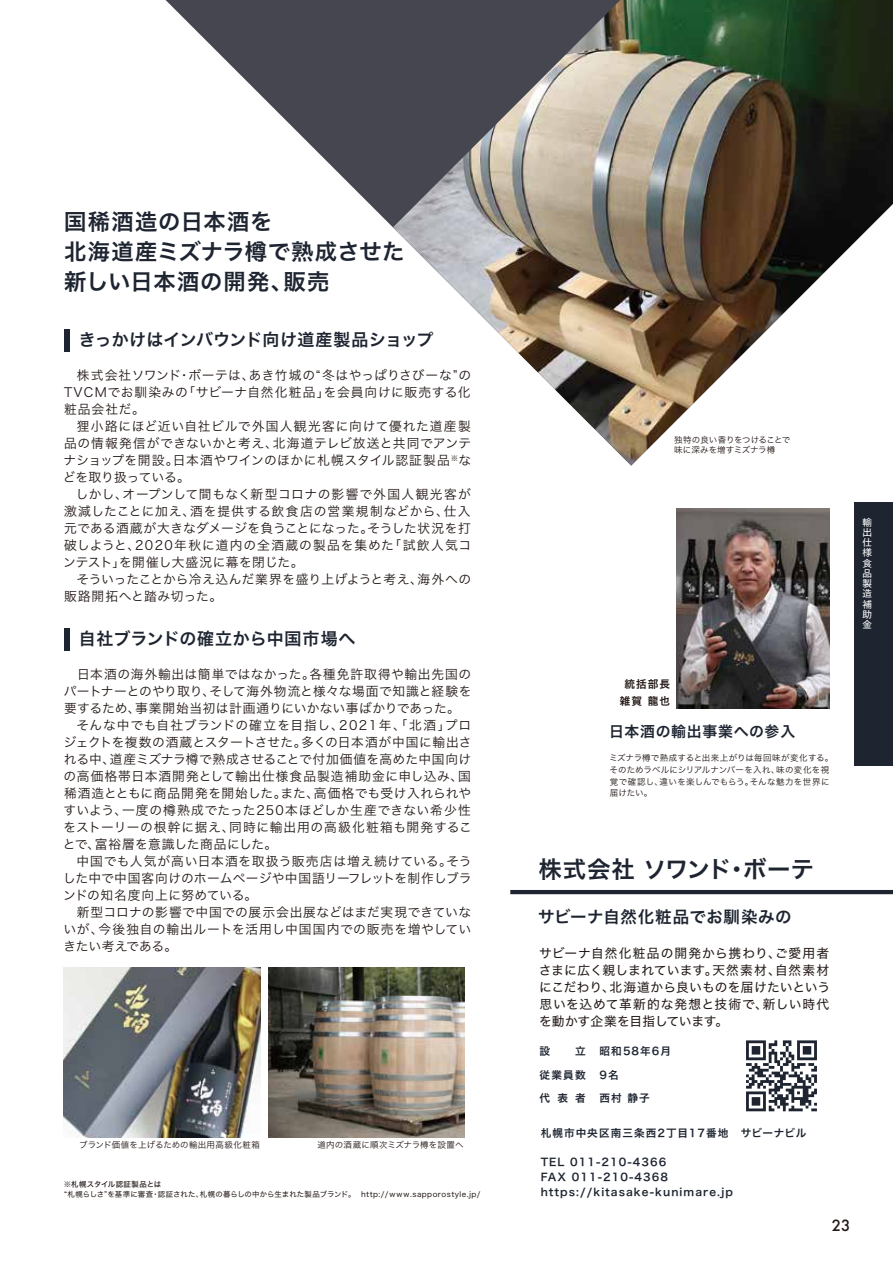
<style>
.page{position:relative;width:893px;height:1263px;background:#fff}
.page>*{position:absolute;margin:0;border:0;box-sizing:border-box;transform-origin:0 0}
.t1{font:23.4px "Hiragino Sans W6";letter-spacing:.02em;color:#1e2531}
.t2{font:22.35px/29.7px "Hiragino Sans W6";letter-spacing:.03em;color:#1e2531}
.t3{font:16.95px "Hiragino Sans W6";letter-spacing:.01em;color:#1e2531}
.t4{font:16.5px "Hiragino Sans W6";letter-spacing:.03em;color:#1e2531}
.t5{font:500 15px "Futura";color:#221815}
.t6{font:14.85px "Hiragino Sans W6";letter-spacing:.045em;color:#1e2531}
.t7{font:12.75px/17px "Hiragino Sans W3";letter-spacing:.04em;color:#221815;text-align:justify}
.t8{font:12.75px/17px "Hiragino Sans W3";letter-spacing:.015em;color:#221815}
.t9{font:12.75px/17px "Hiragino Sans W4";letter-spacing:.025em;color:#221815;text-align:justify}
.t10{font:12.75px "Hiragino Sans W3";letter-spacing:.065em;color:#221815}
.t11{font:12.75px "Hiragino Sans W3";letter-spacing:.01em;color:#221815}
.t12{font:12.75px "Hiragino Sans W3";letter-spacing:.06em;color:#221815}
.t13{font:12.75px "Hiragino Sans W3";letter-spacing:.07em;color:#221815}
.t14{font:12.75px "Hiragino Sans W3";letter-spacing:-.005em;color:#221815}
.t15{font:10.65px/23.4px "Hiragino Sans W6";letter-spacing:.1em;color:#1e2531}
.t16{font:10.65px/17px "Hiragino Sans W6";letter-spacing:.1em;color:#221815;text-align:center}
.t17{font:9.6px/10.2px "Gothic MB101 Pro";color:#fff;text-align:justify}
.t18{font:8.55px/11.7px "Hiragino Sans W3";letter-spacing:.02em;color:#221815}
.t19{font:8.55px/10.6px "Hiragino Sans W3";letter-spacing:-.005em;color:#221815}
.t20{font:7.5px "Hiragino Sans W4";letter-spacing:.03em;color:#221815}
.t21{font:7.5px "Hiragino Sans W5";letter-spacing:.02em;color:#221815}
</style>
<div class="page">
<div style="left:855px;top:502px;width:38px;height:263px;background:#1e2531"></div>
<svg style="left:165px;top:0;width:228px;height:228px"></svg>
<img style="left:393px;top:0;width:500px;height:466px">
<img style="left:64px;top:967px;width:196px;height:170px">
<img style="left:269px;top:967px;width:196px;height:170px">
<img style="left:676px;top:508px;width:153px;height:200px">
<div style="left:64px;top:329px;width:5px;height:23px;background:#1e2531"></div>
<div style="left:64px;top:628px;width:5px;height:23px;background:#1e2531"></div>
<hr style="left:510px;top:890px;width:383px;height:4px;background:#1e2531">
<svg style="left:746px;top:1040px;width:71px;height:71px"></svg>
<h2 class="t2" style="left:64px;top:206px;width:342px">国稀酒造の日本酒を<br>北海道産ミズナラ樽で熟成させた新しい日本酒の開発、販売</h2>
<h3 class="t3" style="left:79px;top:324px;width:356px">きっかけはインバウンド向け道産製品ショップ</h3>
<p class="t7" style="left:64px;top:366px;width:409px;text-indent:13px">株式会社ソワンド・ボーテは、あき竹城の“冬はやっぱりさびーな”のTVCMでお馴染みの「サビーナ自然化粧品」を会員向けに販売する化粧品会社だ。</p>
<p class="t7" style="left:63px;top:417px;width:410px;text-indent:14px">狸小路にほど近い自社ビルで外国人観光客に向けて優れた道産製品の情報発信ができないかと考え、北海道テレビ放送と共同でアンテナショップを開設。日本酒やワインのほかに札幌スタイル認証製品<sup>※</sup>などを取り扱っている。</p>
<p class="t7" style="left:63px;top:485px;width:410px;text-indent:13px">しかし、オープンして間もなく新型コロナの影響で外国人観光客が激減したことに加え、酒を提供する飲食店の営業規制などから、仕入元である酒蔵が大きなダメージを負うことになった。そうした状況を打破しようと、2020年秋に道内の全酒蔵の製品を集めた「試飲人気コンテスト」を開催し大盛況に幕を閉じた。</p>
<p class="t8" style="left:64px;top:570px;width:409px;text-indent:12px">そういったことから冷え込んだ業界を盛り上げようと考え、海外への販路開拓へと踏み切った。</p>
<h3 class="t3" style="left:79px;top:623px;width:278px">自社ブランドの確立から中国市場へ</h3>
<p class="t7" style="left:64px;top:665px;width:409px">　日本酒の海外輸出は簡単ではなかった。各種免許取得や輸出先国の</p>
<p class="t8" style="left:64px;top:682px;width:409px">パートナーとのやり取り、そして海外物流と様々な場面で知識と経験を</p>
<p class="t7" style="left:64px;top:699px;width:398px">要するため、事業開始当初は計画通りにいかない事ばかりであった。</p>
<p class="t10" style="left:76px;top:714px;width:396px">そんな中でも自社ブランドの確立を目指し、2021年、「北酒」プロ</p>
<p class="t11" style="left:63px;top:731px;width:410px">ジェクトを複数の酒蔵とスタートさせた。多くの日本酒が中国に輸出さ</p>
<p class="t8" style="left:64px;top:750px;width:409px">れる中、道産ミズナラ樽で熟成させることで付加価値を高めた中国向け</p>
<p class="t13" style="left:64px;top:765px;width:409px">の高価格帯日本酒開発として輸出仕様食品製造補助金に申し込み、国</p>
<p class="t7" style="left:64px;top:784px;width:409px">稀酒造とともに商品開発を開始した。また、高価格でも受け入れられや</p>
<p class="t12" style="left:64px;top:799px;width:409px">すいよう、一度の樽熟成でたった250本ほどしか生産できない希少性</p>
<p class="t7" style="left:64px;top:818px;width:410px">をストーリーの根幹に据え、同時に輸出用の高級化粧箱も開発するこ</p>
<p class="t7" style="left:63px;top:835px;width:216px">とで、富裕層を意識した商品にした。</p>
<p class="t7" style="left:77px;top:852px;width:397px">中国でも人気が高い日本酒を取扱う販売店は増え続けている。そう</p>
<p class="t8" style="left:63px;top:869px;width:410px">した中で中国客向けのホームページや中国語リーフレットを制作しブラ</p>
<p class="t7" style="left:63px;top:886px;width:196px">ンドの知名度向上に努めている。</p>
<p class="t7" style="left:77px;top:903px;width:396px">新型コロナの影響で中国での展示会出展などはまだ実現できていな</p>
<p class="t7" style="left:64px;top:920px;width:409px">いが、今後独自の輸出ルートを活用し中国国内での販売を増やしてい</p>
<p class="t14" style="left:63px;top:935px;width:115px">きたい考えである。</p>
<p class="t18" style="left:317px;top:1138px;width:148px">道内の酒蔵に順次ミズナラ樽を設置へ</p>
<p class="t18" style="left:79px;top:1138px;width:182px">ブランド価値を上げるための輸出用高級化粧箱</p>
<p class="t21" style="left:64px;top:1177px;width:99px">※札幌スタイル認証製品とは</p>
<p class="t20" style="left:64px;top:1187px;width:418px">“札幌らしさ”を基準に審査・認証された、札幌の暮らしの中から生まれた製品ブランド。 http://www.sapporostyle.jp/</p>
<p class="t19" style="left:674px;top:434px;width:118px">独特の良い香りをつけることで味に深みを増すミズナラ樽</p>
<p class="t16" style="left:620px;top:675px;width:52px">統括部長雑賀 龍也</p>
<p class="t6" style="left:609px;top:718px;width:188px">日本酒の輸出事業への参入</p>
<p class="t18" style="left:609px;top:752px;width:226px">ミズナラ樽で熟成すると出来上がりは毎回味が変化する。そのためラベルにシリアルナンバーを入れ、味の変化を視覚で確認し、違いを楽しんでもらう。そんな魅力を世界に届けたい。</p>
<p class="t17" style="left:862px;top:515px;width:11px">輸出仕様食品製造補助金</p>
<h1 class="t1" style="left:538px;top:847px;width:277px">株式会社 ソワンド・ボーテ</h1>
<p class="t4" style="left:538px;top:902px;width:255px">サビーナ自然化粧品でお馴染みの</p>
<p class="t9" style="left:539px;top:944px;width:293px">サビーナ自然化粧品の開発から携わり、ご愛用者さまに広く親しまれています。天然素材、自然素材にこだわり、北海道から良いものを届けたいという思いを込めて革新的な発想と技術で、新しい時代を動かす企業を目指しています。</p>
<p class="t15" style="left:539px;top:1039px;width:48px;text-align:justify;text-indent:36px">立従業員数代表者</p>
<p class="t15" style="left:539px;top:1039px;width:12px">設</p>
<p class="t15" style="left:600px;top:1039px;width:73px">昭和58年6月<br>9名<br>西村 静子</p>
<p class="t15" style="left:541px;top:1120px;width:267px">札幌市中央区南三条西2丁目17番地　サビーナビル</p>
<p class="t15" style="left:541px;top:1154px;width:194px;line-height:14.9px">TEL 011-210-4366<br>FAX 011-210-4368 https://kitasake-kunimare.jp</p>
<p class="t5" style="left:832px;top:1215px;width:20px">23</p>
</div>
